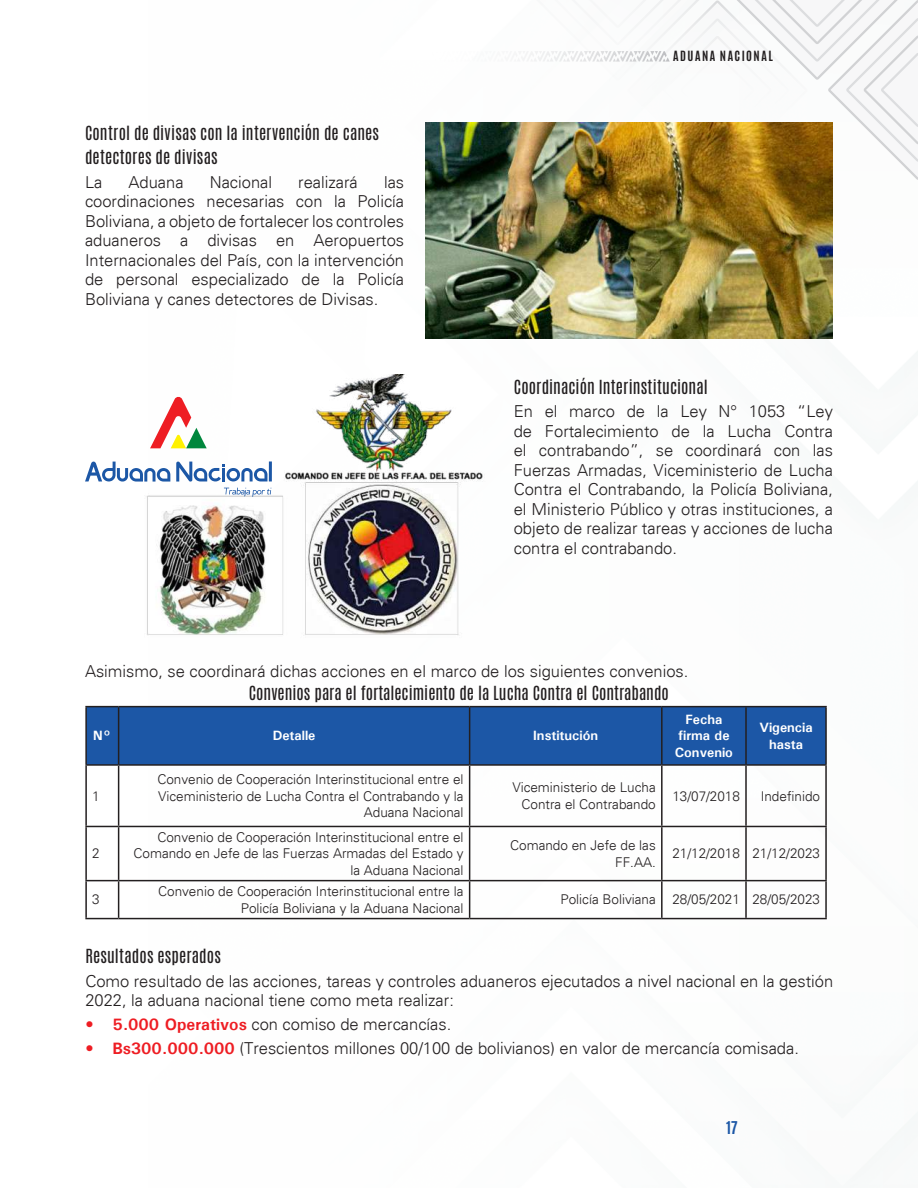
<style>
.page{position:relative;width:918px;height:1188px;background:#fff}
.page>*{position:absolute;margin:0;border:0;box-sizing:border-box;transform-origin:0 0}
.t1{font:300 16.5px/19.5px "Univers";color:#231f20;text-align:justify}
.t2{font:16.5px/24px "Antonio";color:#231f20}
.t3{font:700 15px "Antonio";color:#1c57a6}
.t4{font:300 13.5px/16.2px "Univers";color:#231f20;text-align:right}
.t5{font:700 13.5px/16.2px "Univers";color:#fff;text-align:center}
.t6{font:700 12px "Antonio";letter-spacing:.13em;color:#231f20}
.s1{font-weight:700;color:#ee1d23}
</style>
<div class="page">
<img style="left:130px;top:180px;width:788px;height:740px">
<svg style="left:425px;top:0;width:493px;height:180px"></svg>
<img style="left:426px;top:123px;width:407px;height:216px">
<img style="left:145px;top:374px;width:348px;height:270px">
<div style="left:87px;top:707px;width:738px;height:57px;background:#1c57a6"></div>
<hr style="left:85px;top:706px;width:34px;height:1px;background:#231f20">
<hr style="left:85px;top:707px;width:2px;height:57px;background:#231f20">
<hr style="left:119px;top:706px;width:351px;height:1px;background:#231f20">
<hr style="left:118px;top:707px;width:1px;height:57px;background:#231f20">
<hr style="left:470px;top:706px;width:192px;height:1px;background:#231f20">
<hr style="left:469px;top:707px;width:1px;height:57px;background:#231f20">
<hr style="left:662px;top:706px;width:84px;height:1px;background:#231f20">
<hr style="left:661px;top:707px;width:2px;height:57px;background:#231f20">
<hr style="left:746px;top:706px;width:81px;height:1px;background:#231f20">
<hr style="left:745px;top:707px;width:2px;height:57px;background:#231f20">
<hr style="left:825px;top:707px;width:2px;height:57px;background:#231f20">
<hr style="left:85px;top:764px;width:34px;height:2px;background:#231f20">
<hr style="left:85px;top:766px;width:2px;height:60px;background:#231f20">
<hr style="left:119px;top:764px;width:351px;height:2px;background:#231f20">
<hr style="left:118px;top:766px;width:1px;height:60px;background:#231f20">
<hr style="left:470px;top:764px;width:192px;height:2px;background:#231f20">
<hr style="left:469px;top:766px;width:1px;height:60px;background:#231f20">
<hr style="left:662px;top:764px;width:84px;height:2px;background:#231f20">
<hr style="left:661px;top:766px;width:2px;height:60px;background:#231f20">
<hr style="left:746px;top:764px;width:81px;height:2px;background:#231f20">
<hr style="left:745px;top:766px;width:2px;height:60px;background:#231f20">
<hr style="left:825px;top:766px;width:2px;height:60px;background:#231f20">
<hr style="left:85px;top:826px;width:34px;height:1px;background:#231f20">
<hr style="left:85px;top:827px;width:2px;height:53px;background:#231f20">
<hr style="left:119px;top:826px;width:351px;height:1px;background:#231f20">
<hr style="left:118px;top:827px;width:1px;height:53px;background:#231f20">
<hr style="left:470px;top:826px;width:192px;height:1px;background:#231f20">
<hr style="left:469px;top:827px;width:1px;height:53px;background:#231f20">
<hr style="left:662px;top:826px;width:84px;height:1px;background:#231f20">
<hr style="left:661px;top:827px;width:2px;height:53px;background:#231f20">
<hr style="left:746px;top:826px;width:81px;height:1px;background:#231f20">
<hr style="left:745px;top:827px;width:2px;height:53px;background:#231f20">
<hr style="left:825px;top:827px;width:2px;height:53px;background:#231f20">
<hr style="left:85px;top:880px;width:34px;height:1px;background:#231f20">
<hr style="left:85px;top:881px;width:2px;height:37px;background:#231f20">
<hr style="left:119px;top:880px;width:351px;height:1px;background:#231f20">
<hr style="left:118px;top:881px;width:1px;height:37px;background:#231f20">
<hr style="left:470px;top:880px;width:192px;height:1px;background:#231f20">
<hr style="left:469px;top:881px;width:1px;height:37px;background:#231f20">
<hr style="left:662px;top:880px;width:84px;height:1px;background:#231f20">
<hr style="left:661px;top:881px;width:2px;height:37px;background:#231f20">
<hr style="left:746px;top:880px;width:81px;height:1px;background:#231f20">
<hr style="left:745px;top:881px;width:2px;height:37px;background:#231f20">
<hr style="left:825px;top:881px;width:2px;height:37px;background:#231f20">
<hr style="left:85px;top:918px;width:34px;height:1px;background:#231f20">
<hr style="left:119px;top:918px;width:351px;height:1px;background:#231f20">
<hr style="left:470px;top:918px;width:192px;height:1px;background:#231f20">
<hr style="left:662px;top:918px;width:84px;height:1px;background:#231f20">
<hr style="left:746px;top:918px;width:81px;height:1px;background:#231f20">
<svg style="left:150px;top:396px;width:57px;height:52px"></svg>
<svg style="left:85px;top:462px;width:85px;height:20px"></svg>
<hr style="left:269px;top:461px;width:3px;height:20px;background:#1c57a6">
<svg style="left:176px;top:462px;width:91px;height:20px"></svg>
<svg style="left:224px;top:488px;width:48px;height:9px"></svg>
<p class="t2" style="left:85px;top:121px;width:296px">Control de divisas con la intervención de canes detectores de divisas</p>
<p class="t1" style="left:85px;top:172px;width:19px">La</p>
<p class="t1" style="left:129px;top:172px;width:57px">Aduana</p>
<p class="t1" style="left:210px;top:172px;width:64px">Nacional</p>
<p class="t1" style="left:298px;top:172px;width:61px">realizará</p>
<p class="t1" style="left:85px;top:172px;width:321px;text-indent:299px">las coordinaciones necesarias con la Policía Boliviana, a objeto de fortalecer los controles aduaneros a divisas en Aeropuertos Internacionales del País, con la intervención de personal especializado de la Policía Boliviana y canes detectores de Divisas.</p>
<p class="t6" style="left:673px;top:48px;width:101px">ADUANA NACIONAL</p>
<p class="t2" style="left:514px;top:375px;width:196px">Coordinación Interinstitucional</p>
<p class="t1" style="left:514px;top:402px;width:321px">En el marco de la Ley N° 1053 “Ley de Fortalecimiento de la Lucha Contra el contrabando”, se coordinará con las Fuerzas Armadas, Viceministerio de Lucha Contra el Contrabando, la Policía Boliviana, el Ministerio Público y otras instituciones, a objeto de realizar tareas y acciones de lucha contra el contrabando.</p>
<p class="t1" style="left:85px;top:661px;width:605px">Asimismo, se coordinará dichas acciones en el marco de los siguientes convenios.</p>
<p class="t2" style="left:249px;top:682px;width:422px">Convenios para el fortalecimiento de la Lucha Contra el Contrabando</p>
<p class="t5" style="left:93px;top:727px;width:20px">N°</p>
<p class="t5" style="left:273px;top:727px;width:44px">Detalle</p>
<p class="t5" style="left:533px;top:727px;width:67px">Institución</p>
<p class="t5" style="left:675px;top:711px;width:60px">Fecha firma de<br>Convenio</p>
<p class="t5" style="left:759px;top:719px;width:55px">Vigencia hasta</p>
<p class="t4" style="left:92px;top:788px;width:9px">1</p>
<p class="t4" style="left:92px;top:846px;width:9px">2</p>
<p class="t4" style="left:157px;top:772px;width:308px">Convenio de Cooperación Interinstitucional entre el<br>Viceministerio de Lucha Contra el Contrabando y la<br>Aduana Nacional</p>
<p class="t4" style="left:512px;top:780px;width:145px">Viceministerio de Lucha<br>Contra el Contrabando</p>
<p class="t4" style="left:672px;top:788px;width:69px">13/07/2018</p>
<p class="t4" style="left:761px;top:788px;width:61px">Indefinido</p>
<p class="t4" style="left:133px;top:829px;width:332px">Convenio de Cooperación Interinstitucional entre el<br>Comando en Jefe de las Fuerzas Armadas del Estado y la Aduana Nacional</p>
<p class="t4" style="left:510px;top:837px;width:147px">Comando en Jefe de las<br>FF.AA.</p>
<p class="t4" style="left:672px;top:846px;width:149px">21/12/2018 21/12/2023</p>
<p class="t4" style="left:92px;top:892px;width:9px">3</p>
<p class="t4" style="left:158px;top:884px;width:307px">Convenio de Cooperación Interinstitucional entre la<br>Policía Boliviana y la Aduana Nacional</p>
<p class="t4" style="left:561px;top:892px;width:261px">Policía Boliviana 28/05/2021 28/05/2023</p>
<p class="t2" style="left:85px;top:944px;width:137px">Resultados esperados</p>
<p class="t1" style="left:85px;top:971px;width:749px">Como resultado de las acciones, tareas y controles aduaneros ejecutados a nivel nacional en la gestión<br>2022, la aduana nacional tiene como meta realizar:</p>
<p class="t1" style="left:85px;top:1014px;width:367px"><span class="s1">• 5.000 Operativos</span> con comiso de mercancías.</p>
<p class="t1" style="left:85px;top:1038px;width:715px"><span class="s1">• Bs300.000.000</span> (Trescientos millones 00/100 de bolivianos) en valor de mercancía comisada.</p>
<p class="t3" style="left:726px;top:1117px;width:13px">17</p>
</div>
